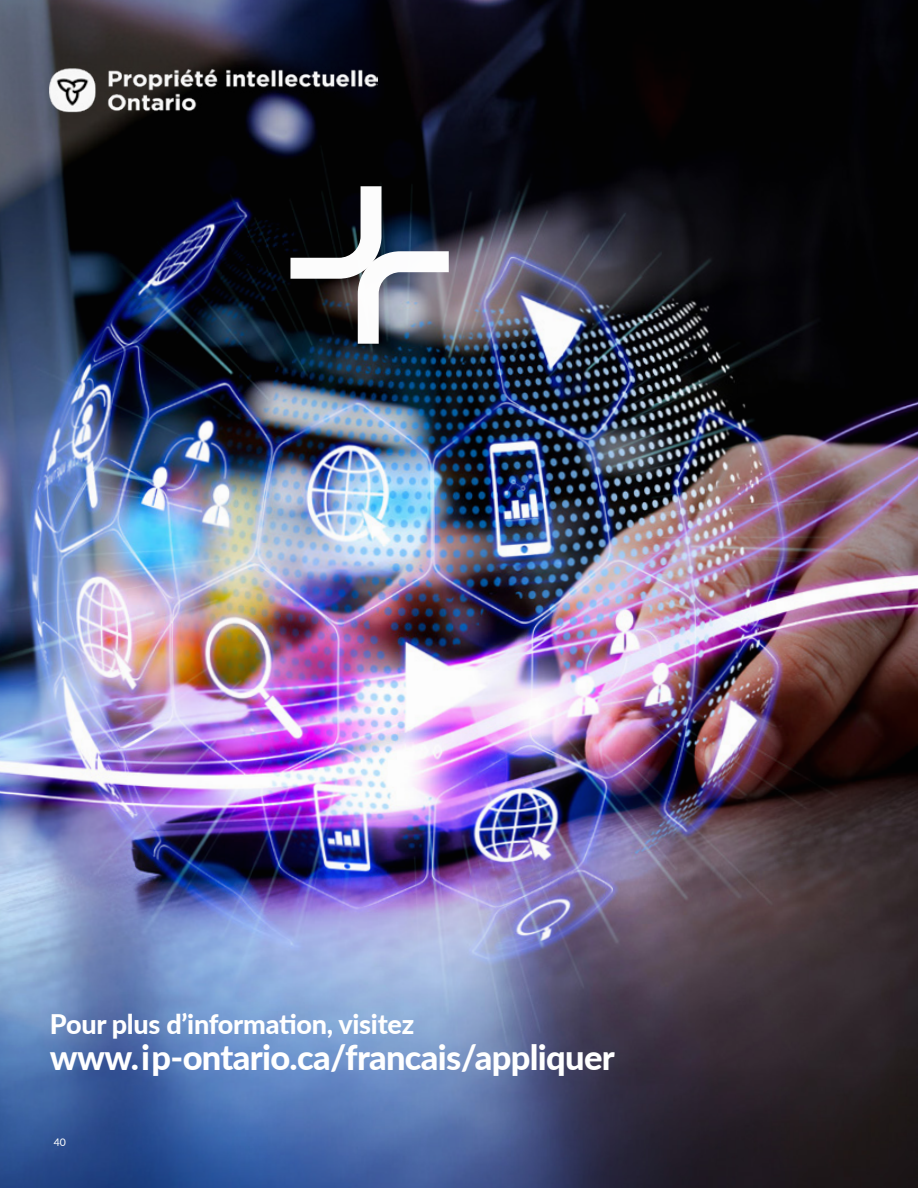
<style>
.page{position:relative;width:918px;height:1188px;background:#fff}
.page>*{position:absolute;margin:0;border:0;box-sizing:border-box;transform-origin:0 0}
.Body_12_16_Text{font:800 34.5px "Lato";letter-spacing:-.02em;color:#fff}
.Body_12_16_Text-2{font:800 27px "Lato";letter-spacing:-.01em;color:#fff}
.t1{font:10.5px "Lato";color:#fff}
</style>
<div class="page">
<img style="left:0;top:0;width:918px;height:1188px">
<svg style="left:290px;top:186px;width:159px;height:158px"></svg>
<img style="left:50px;top:68px;width:328px;height:48px">
<p class="Body_12_16_Text-2" style="left:50px;top:1005px;width:366px">Pour plus d’information, visitez</p>
<p class="Body_12_16_Text" style="left:50px;top:1032px;width:566px">www.ip-ontario.ca/francais/appliquer</p>
<p class="t1" style="left:54px;top:1135px;width:14px">40</p>
</div>
